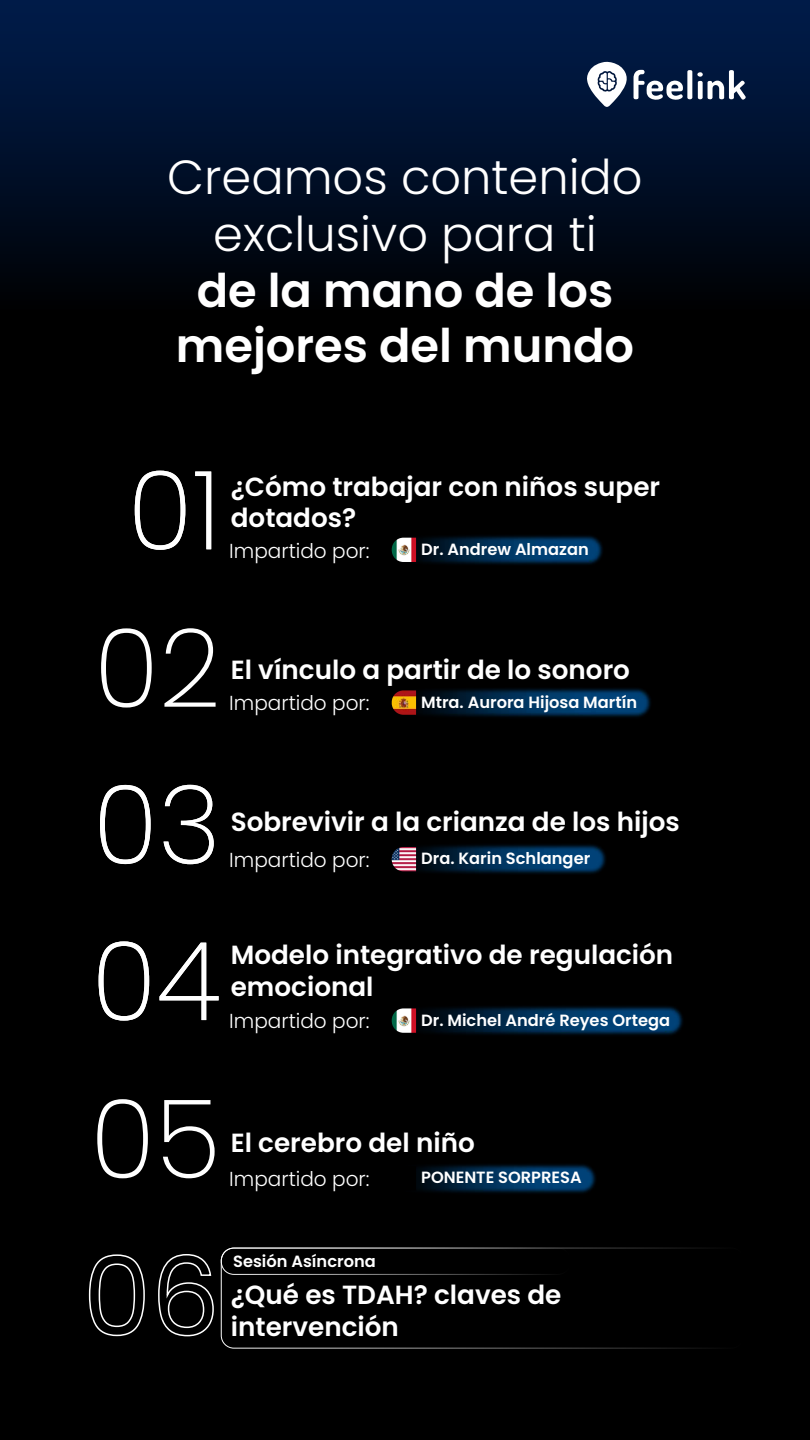
<style>
.page{position:relative;width:810px;height:1440px;background:#fff}
.page>*{position:absolute;margin:0;border:0;box-sizing:border-box;transform-origin:0 0}
.t1{font:200 109.35px "Poppins";color:#fff}
.t2{font:300 47.92px/57.5px "Poppins";color:#fff;text-align:center}
.t3{font:600 46.35px/55.7px "Poppins";color:#fff;text-align:center}
.t4{font:600 26.25px/31.5px "Poppins";color:#fff}
.t5{font:300 20.25px "Poppins";color:#fff}
.t6{font:600 16.27px "Poppins";color:#fff}
</style>
<div class="page">
<div style="left:0;top:0;width:810px;height:311px;background:linear-gradient(to bottom,#001d4e,#000205)"></div>
<div style="left:0;top:311px;width:810px;height:1129px;background:#000"></div>
<svg style="left:634px;top:70px;width:112px;height:30px"></svg>
<svg style="left:587px;top:62px;width:40px;height:45px"></svg>
<svg style="left:88px;top:1254px;width:57px;height:83px"></svg>
<svg style="left:158px;top:1247px;width:84px;height:90px"></svg>
<div style="left:221px;top:1248px;width:523px;height:101px;border:1px solid #fff;border-radius:13px"></div>
<img style="left:242px;top:1183px;width:502px;height:158px">
<svg style="left:391px;top:1183px;width:25px;height:8px"></svg>
<img style="left:416px;top:1021px;width:267px;height:162px">
<img style="left:391px;top:1021px;width:25px;height:12px">
<img style="left:393px;top:535px;width:257px;height:162px">
<img style="left:391px;top:538px;width:25px;height:24px">
<img style="left:391px;top:697px;width:292px;height:324px">
<img style="left:391px;top:847px;width:25px;height:24px">
<h2 class="t2" style="left:167px;top:148px;width:477px">Creamos contenido exclusivo para ti</h2>
<h3 class="t3" style="left:176px;top:263px;width:460px">de la mano de los mejores del mundo</h3>
<h1 class="t1" style="left:128px;top:448px;width:95px">01</h1>
<p class="t4" style="left:231px;top:471px;width:431px">¿Cómo trabajar con niños super dotados?</p>
<p class="t6" style="left:421px;top:540px;width:169px">Dr. Andrew Almazan</p>
<p class="t5" style="left:229px;top:539px;width:142px">Impartido por:</p>
<h1 class="t1" style="left:94px;top:605px;width:128px">02</h1>
<p class="t4" style="left:231px;top:655px;width:401px">El vínculo a partir de lo sonoro</p>
<p class="t6" style="left:421px;top:692px;width:218px">Mtra. Aurora Hijosa Martín</p>
<p class="t5" style="left:229px;top:692px;width:142px">Impartido por:</p>
<h1 class="t1" style="left:93px;top:762px;width:130px">03</h1>
<p class="t4" style="left:231px;top:806px;width:451px">Sobrevivir a la crianza de los hijos</p>
<p class="t6" style="left:421px;top:849px;width:171px">Dra. Karin Schlanger</p>
<p class="t5" style="left:229px;top:848px;width:142px">Impartido por:</p>
<h1 class="t1" style="left:91px;top:918px;width:131px">04</h1>
<p class="t4" style="left:231px;top:939px;width:444px">Modelo integrativo de regulación emocional</p>
<p class="t6" style="left:421px;top:1010px;width:250px">Dr. Michel André Reyes Ortega</p>
<p class="t5" style="left:229px;top:1010px;width:142px">Impartido por:</p>
<h1 class="t1" style="left:90px;top:1076px;width:132px">05</h1>
<p class="t4" style="left:231px;top:1127px;width:245px">El cerebro del niño</p>
<p class="t6" style="left:421px;top:1168px;width:162px">PONENTE SORPRESA</p>
<p class="t5" style="left:229px;top:1167px;width:142px">Impartido por:</p>
<p class="t6" style="left:233px;top:1252px;width:144px">Sesión Asíncrona</p>
<p class="t4" style="left:231px;top:1279px;width:332px">¿Qué es TDAH? claves de intervención</p>
</div>
